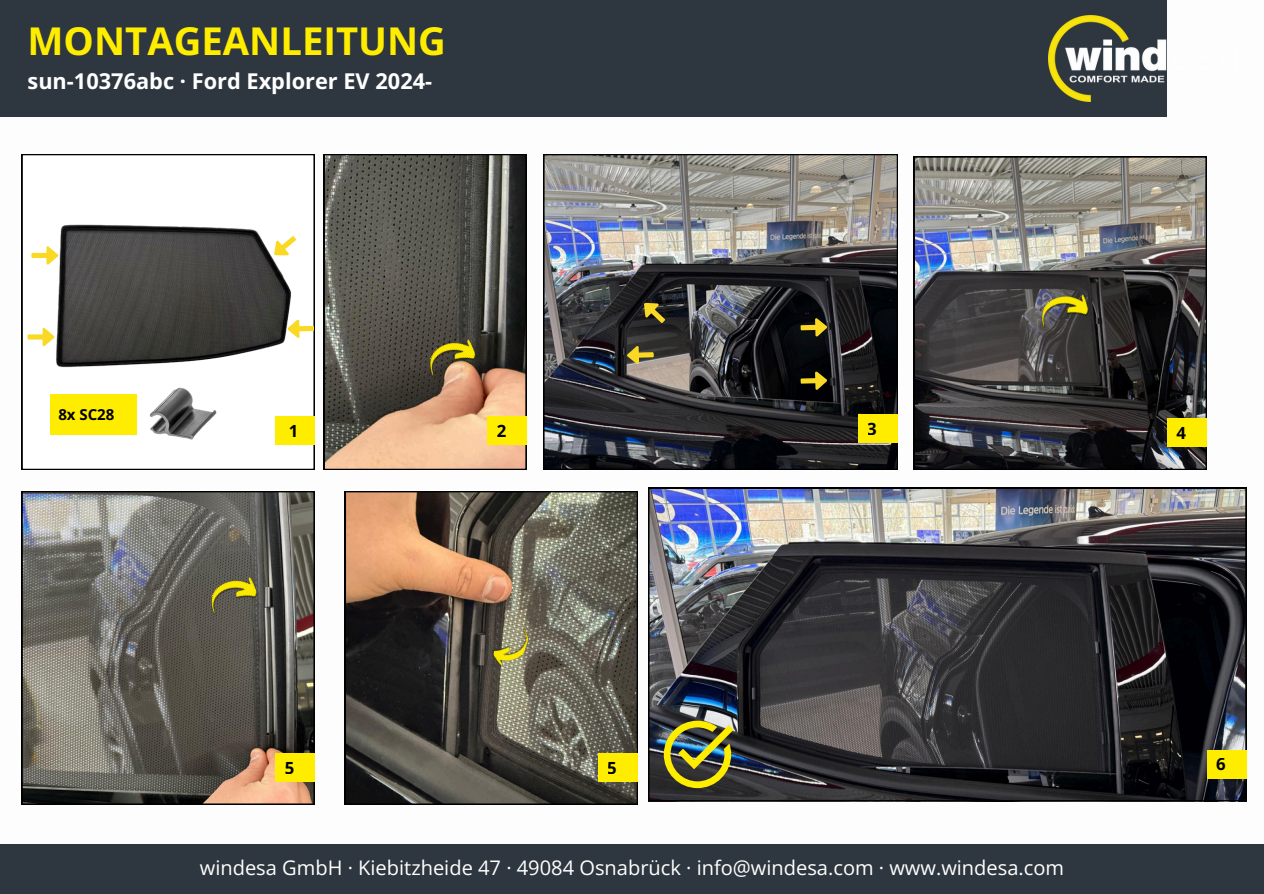
<style>
.page{position:relative;width:1264px;height:894px;background:#fff}
.page>*{position:absolute;margin:0;border:0;box-sizing:border-box;transform-origin:0 0}
.t1{font:700 38.25px "Open Sans";color:#ffed00}
.t2{font:700 21.75px "Open Sans";color:#fff}
.t3{font:20.1px "Open Sans";color:#fff}
.t4{font:700 16.8px "Open Sans";color:#000}
.t5{font:700 15px "Open Sans";color:#000}
</style>
<div class="page">
<div style="left:0;top:0;width:1166px;height:116px;background:#2e3740"></div>
<img style="left:1048px;top:15px;width:119px;height:87px">
<svg style="left:22px;top:154px;width:292px;height:315px"></svg>
<div style="left:275px;top:416px;width:39px;height:28px;background:#ffed00"></div>
<svg style="left:324px;top:154px;width:202px;height:315px;background:#716559"></svg>
<div style="left:487px;top:416px;width:39px;height:28px;background:#ffed00"></div>
<svg style="left:22px;top:491px;width:292px;height:313px;background:#6e6a62"></svg>
<div style="left:275px;top:753px;width:39px;height:28px;background:#ffed00"></div>
<svg style="left:345px;top:491px;width:292px;height:313px;background:#63594c"></svg>
<div style="left:598px;top:753px;width:40px;height:28px;background:#ffed00"></div>
<div style="left:0;top:844px;width:1263px;height:49px;background:#2e3740"></div>
<img style="left:543px;top:154px;width:354px;height:315px">
<div style="left:858px;top:414px;width:39px;height:28px;background:#ffed00"></div>
<svg style="left:31px;top:246px;width:21px;height:19px"></svg>
<img style="left:648px;top:487px;width:598px;height:313px">
<div style="left:1206px;top:749px;width:40px;height:28px;background:#ffed00"></div>
<img style="left:663px;top:720px;width:70px;height:67px">
<img style="left:487px;top:617px;width:45px;height:53px">
<img style="left:203px;top:565px;width:61px;height:65px">
<svg style="left:28px;top:327px;width:24px;height:19px"></svg>
<svg style="left:294px;top:230px;width:7px;height:32px"></svg>
<svg style="left:294px;top:319px;width:20px;height:19px"></svg>
<svg style="left:637px;top:296px;width:33px;height:32px"></svg>
<svg style="left:800px;top:317px;width:27px;height:20px"></svg>
<svg style="left:800px;top:371px;width:27px;height:19px"></svg>
<svg style="left:626px;top:345px;width:28px;height:20px"></svg>
<div style="left:50px;top:394px;width:86px;height:40px;background:#ffed00"></div>
<img style="left:146px;top:387px;width:71px;height:55px">
<img style="left:52px;top:218px;width:242px;height:153px">
<img style="left:913px;top:156px;width:293px;height:313px">
<div style="left:1167px;top:418px;width:39px;height:28px;background:#ffed00"></div>
<img style="left:1032px;top:280px;width:64px;height:66px">
<img style="left:421px;top:327px;width:61px;height:66px">
<h1 class="t1" style="left:28px;top:14px;width:420px">MONTAGEANLEITUNG</h1>
<p class="t2" style="left:28px;top:65px;width:406px">sun-10376abc · Ford Explorer EV 2024-</p>
<p class="t5" style="left:58px;top:404px;width:58px">8x SC28</p>
<p class="t4" style="left:289px;top:418px;width:11px">1</p>
<p class="t4" style="left:496px;top:418px;width:11px">2</p>
<p class="t4" style="left:867px;top:416px;width:11px">3</p>
<p class="t4" style="left:1176px;top:421px;width:11px">4</p>
<p class="t4" style="left:284px;top:755px;width:11px">5</p>
<p class="t4" style="left:607px;top:755px;width:11px">5</p>
<p class="t3" style="left:200px;top:853px;width:865px">windesa GmbH · Kiebitzheide 47 · 49084 Osnabrück · info@windesa.com · www.windesa.com</p>
<p class="t4" style="left:1216px;top:752px;width:11px">6</p>
</div>
